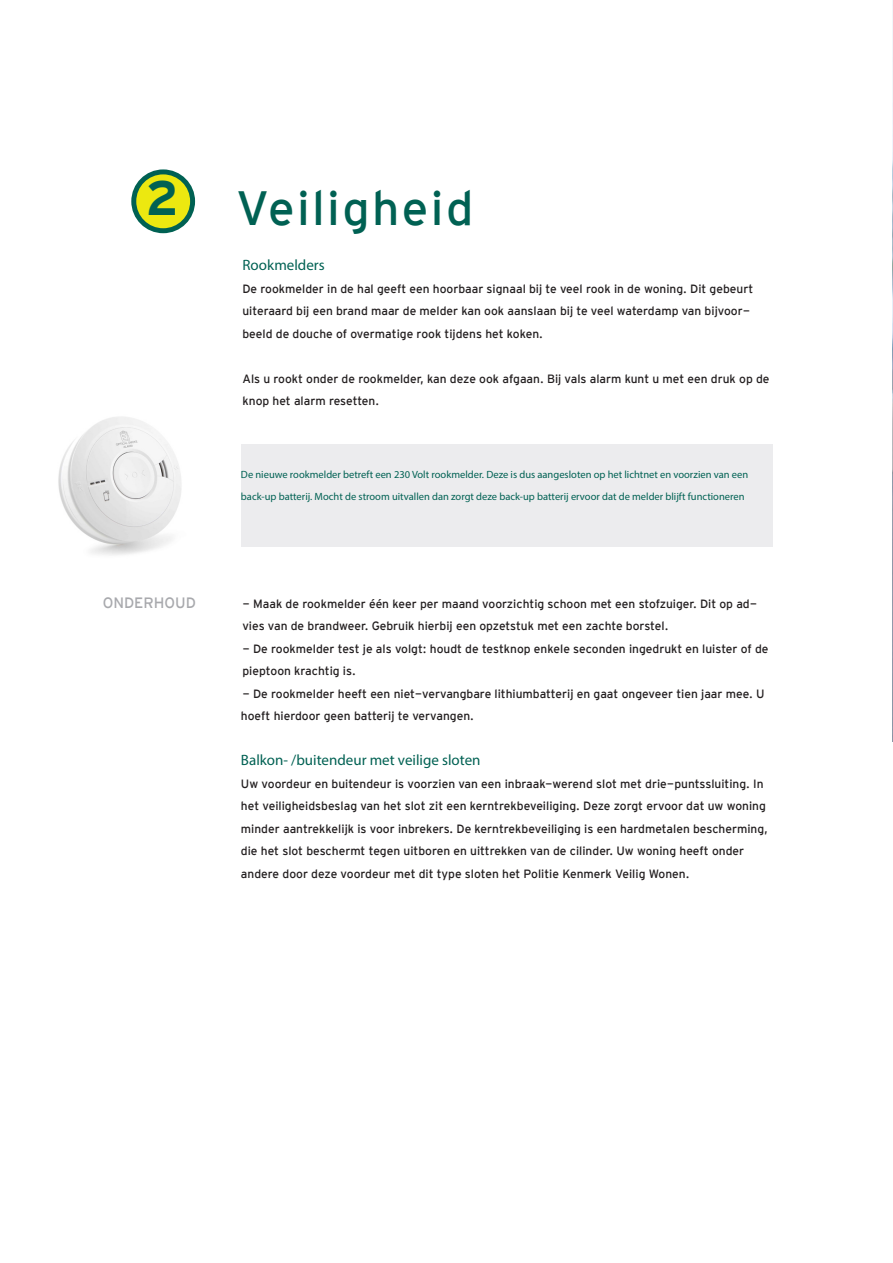
<style>
.page{position:relative;width:893px;height:1263px;background:#fff}
.page>*{position:absolute;margin:0;border:0;box-sizing:border-box;transform-origin:0 0}
.t1{font:48px "Interstate Mono";letter-spacing:.05em;color:#006153}
.t2{font:700 48px "Interstate";color:#006153}
.Tussenkop{font:15px "Myriad Pro";color:#006153}
.Tussenkop-2{font:15px "Interstate Mono";color:#a8a9ad}
.t3{font:12px/22.5px "Interstate Mono";color:#231f20}
.Tussenkop-3{font:10.5px/22.5px "Myriad Pro";color:#006153}
</style>
<div class="page">
<svg style="left:131px;top:169px;width:64px;height:64px"></svg>
<div style="left:139px;top:178px;width:48px;height:47px;background:#ece810;border-radius:50%"></div>
<div style="left:136px;top:174px;width:54px;height:54px;border:6px solid #ece810;border-radius:50%"></div>
<img style="left:58px;top:417px;width:123px;height:138px">
<div style="left:241px;top:444px;width:531px;height:102px;background:#ececee"></div>
<img style="left:892px;top:0;width:1px;height:741px">
<p class="t2" style="left:146px;top:171px;width:34px">2</p>
<p class="t1" style="left:236px;top:181px;width:239px">Veiligheid</p>
<p class="Tussenkop" style="left:242px;top:256px;width:84px">Rookmelders</p>
<p class="t3" style="left:242px;top:277px;width:512px">De rookmelder in de hal geeft een hoorbaar signaal bij te veel rook in de woning. Dit gebeurt uiteraard bij een brand maar de melder kan ook aanslaan bij te veel waterdamp van bijvoor&shy;beeld de douche of overmatige rook tijdens het koken.</p>
<p class="t3" style="left:242px;top:367px;width:529px">Als u rookt onder de rookmelder, kan deze ook afgaan. Bij vals alarm kunt u met een druk op de knop het alarm resetten.</p>
<p class="Tussenkop-2" style="left:103px;top:594px;width:95px">ONDERHOUD</p>
<p class="Tussenkop-3" style="left:241px;top:463px;width:509px">De nieuwe rookmelder betreft een 230 Volt rookmelder. Deze is dus aangesloten op het lichtnet en voorzien van een back-up batterij. Mocht de stroom uitvallen dan zorgt deze back-up batterij ervoor dat de melder blijft functioneren</p>
<p class="t3" style="left:242px;top:592px;width:516px">- Maak de rookmelder één keer per maand voorzichtig schoon met een stofzuiger. Dit op ad&shy;vies van de brandweer. Gebruik hierbij een opzetstuk met een zachte borstel.</p>
<p class="t3" style="left:242px;top:637px;width:528px">- De rookmelder test je als volgt: houdt de testknop enkele seconden ingedrukt en luister of de pieptoon krachtig is.</p>
<p class="t3" style="left:241px;top:682px;width:525px">- De rookmelder heeft een niet-vervangbare lithiumbatterij en gaat ongeveer tien jaar mee. U hoeft hierdoor geen batterij te vervangen.</p>
<p class="Tussenkop" style="left:241px;top:751px;width:241px">Balkon- /buitendeur met veilige sloten</p>
<p class="t3" style="left:241px;top:772px;width:528px">Uw voordeur en buitendeur is voorzien van een inbraak-werend slot met drie-puntssluiting. In het veiligheidsbeslag van het slot zit een kerntrekbeveiliging. Deze zorgt ervoor dat uw woning minder aantrekkelijk is voor inbrekers. De kerntrekbeveiliging is een hardmetalen bescherming, die het slot beschermt tegen uitboren en uittrekken van de cilinder. Uw woning heeft onder andere door deze voordeur met dit type sloten het Politie Kenmerk Veilig Wonen.</p>
</div>
